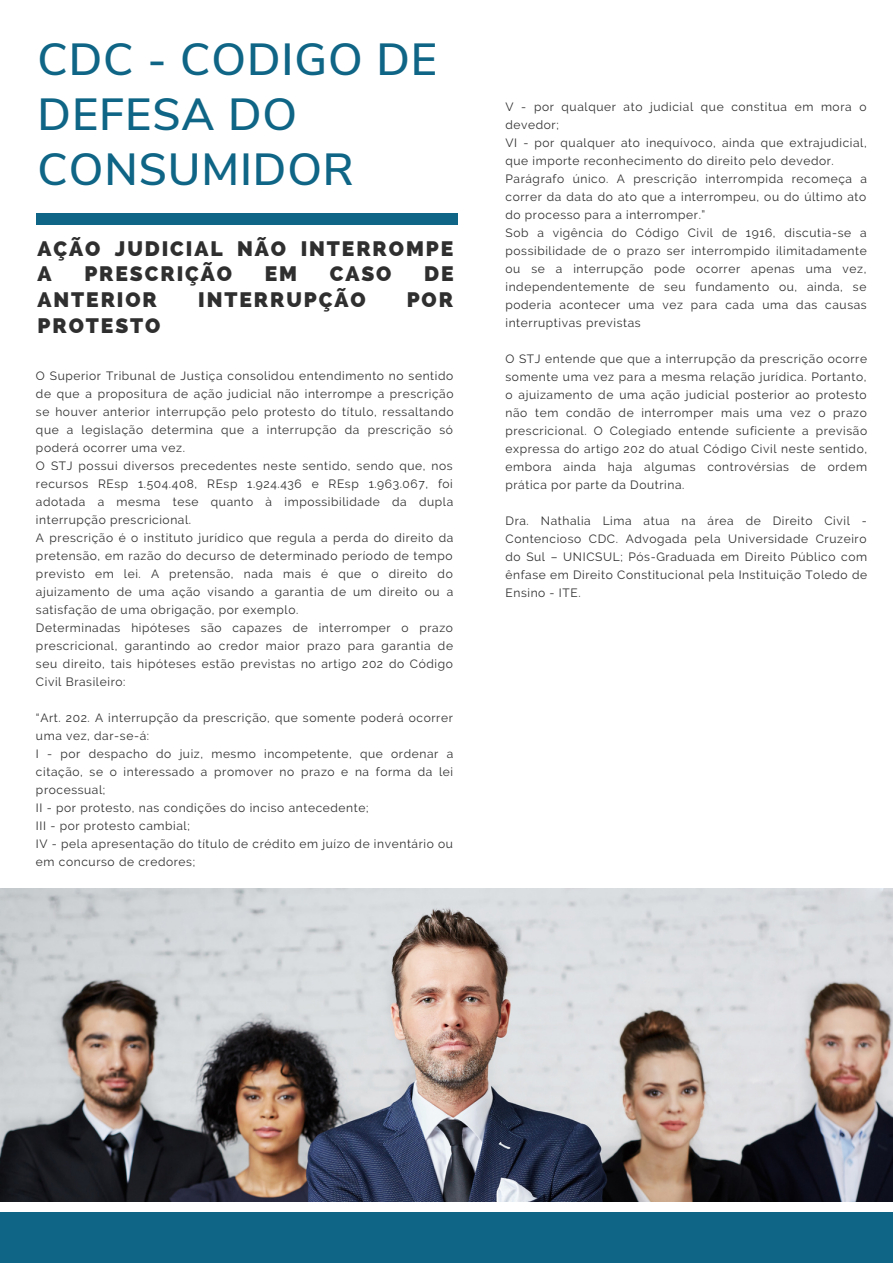
<style>
.page{position:relative;width:893px;height:1264px;background:#fff}
.page>*{position:absolute;margin:0;border:0;box-sizing:border-box;transform-origin:0 0}
.t1{font:600 44.85px/55.1px "Nunito Sans";letter-spacing:.02em;color:#0e6585}
.t2{font:800 21px/25.8px "Raleway";letter-spacing:.09em;color:#2f2f2f}
.t3{font:12px/18px "Raleway";letter-spacing:.05em;color:#2f2f2f;text-align:justify}
</style>
<div class="page">
<img style="left:0;top:888px;width:892px;height:313px">
<div style="left:0;top:1212px;width:892px;height:50px;background:#0e6585"></div>
<div style="left:36px;top:213px;width:421px;height:11px;background:#0e6585"></div>
<p class="t1" style="left:38px;top:32px;width:401px">CDC - CODIGO DE<br>DEFESA DO<br>CONSUMIDOR</p>
<p class="t2" style="left:38px;top:235px;width:417px">AÇÃO JUDICIAL NÃO INTERROMPE<br>A</p>
<p class="t2" style="left:84px;top:261px;width:149px">PRESCRIÇÃO</p>
<p class="t2" style="left:265px;top:261px;width:34px">EM</p>
<p class="t2" style="left:330px;top:261px;width:63px">CASO</p>
<p class="t2" style="left:424px;top:261px;width:31px">DE</p>
<p class="t2" style="left:38px;top:287px;width:121px">ANTERIOR</p>
<p class="t2" style="left:198px;top:287px;width:169px">INTERRUPÇÃO</p>
<p class="t2" style="left:406px;top:287px;width:48px">POR</p>
<p class="t2" style="left:38px;top:313px;width:124px">PROTESTO</p>
<p class="t3" style="left:36px;top:367px;width:419px">O Superior Tribunal de Justiça consolidou entendimento no sentido de que a propositura de ação judicial não interrompe a prescrição se houver anterior interrupção pelo protesto do título, ressaltando que a legislação determina que a interrupção da prescrição só poderá ocorrer uma vez.</p>
<p class="t3" style="left:36px;top:457px;width:419px">O STJ possui diversos precedentes neste sentido, sendo que, nos recursos REsp 1.504.408, REsp 1.924.436 e REsp 1.963.067, foi adotada a mesma tese quanto à impossibilidade da dupla interrupção prescricional.</p>
<p class="t3" style="left:36px;top:529px;width:419px">A prescrição é o instituto jurídico que regula a perda do direito da pretensão, em razão do decurso de determinado período de tempo previsto em lei. A pretensão, nada mais é que o direito do ajuizamento de uma ação visando a garantia de um direito ou a satisfação de uma obrigação, por exemplo.</p>
<p class="t3" style="left:36px;top:619px;width:418px">Determinadas hipóteses são capazes de interromper o prazo prescricional, garantindo ao credor maior prazo para garantia de seu direito, tais hipóteses estão previstas no artigo 202 do Código Civil Brasileiro:</p>
<p class="t3" style="left:36px;top:709px;width:418px">“Art. 202. A interrupção da prescrição, que somente poderá ocorrer uma vez, dar-se-á:</p>
<p class="t3" style="left:36px;top:744px;width:418px">I - por despacho do juiz, mesmo incompetente, que ordenar a citação, se o interessado a promover no prazo e na forma da lei processual;</p>
<p class="t3" style="left:36px;top:798px;width:334px">II - por protesto, nas condições do inciso antecedente;</p>
<p class="t3" style="left:36px;top:816px;width:155px">III - por protesto cambial;</p>
<p class="t3" style="left:36px;top:834px;width:418px">IV - pela apresentação do título de crédito em juízo de inventário ou em concurso de credores;</p>
<p class="t3" style="left:505px;top:98px;width:362px">V - por qualquer ato judicial que constitua em mora o devedor;</p>
<p class="t3" style="left:505px;top:134px;width:363px">VI - por qualquer ato inequívoco, ainda que extrajudicial, que importe reconhecimento do direito pelo devedor.</p>
<p class="t3" style="left:505px;top:170px;width:363px">Parágrafo único. A prescrição interrompida recomeça a correr da data do ato que a interrompeu, ou do último ato do processo para a interromper.”</p>
<p class="t3" style="left:505px;top:224px;width:363px">Sob a vigência do Código Civil de 1916, discutia-se a possibilidade de o prazo ser interrompido ilimitadamente ou se a interrupção pode ocorrer apenas uma vez, independentemente de seu fundamento ou, ainda, se poderia acontecer uma vez para cada uma das causas interruptivas previstas</p>
<p class="t3" style="left:505px;top:350px;width:363px">O STJ entende que que a interrupção da prescrição ocorre somente uma vez para a mesma relação jurídica. Portanto, o ajuizamento de uma ação judicial posterior ao protesto não tem condão de interromper mais uma vez o prazo prescricional. O Colegiado entende suficiente a previsão expressa do artigo 202 do atual Código Civil neste sentido, embora ainda haja algumas controvérsias de ordem prática por parte da Doutrina.</p>
<p class="t3" style="left:505px;top:511px;width:363px">Dra. Nathalia Lima atua na área de Direito Civil - Contencioso CDC. Advogada pela Universidade Cruzeiro do Sul – UNICSUL; Pós-Graduada em Direito Público com ênfase em Direito Constitucional pela Instituição Toledo de Ensino - ITE.</p>
</div>
